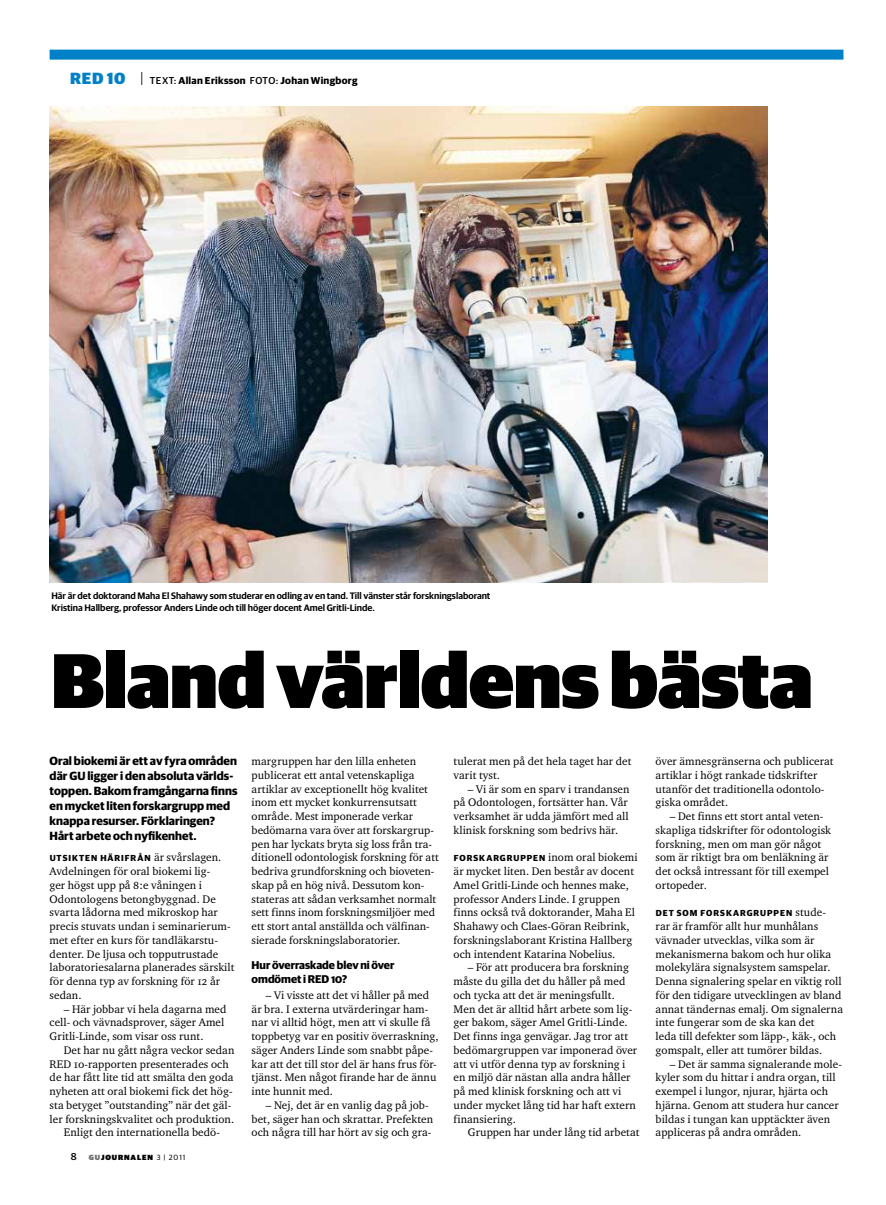
<style>
.page{position:relative;width:886px;height:1205px;background:#fff}
.page>*{position:absolute;margin:0;border:0;box-sizing:border-box;transform-origin:0 0}
.t1{font:900 77.5px "Guardian Sans";color:#000}
.t2{font:900 16.25px "Guardian Sans";color:#0081c7}
.t3{font:700 11.88px/15px "Guardian Sans";letter-spacing:.005em;color:#000}
.t4{font:11.25px/13.8px "Charter ITC Regu OS";letter-spacing:.005em;color:#000}
.t5{font:700 11.25px/13.8px "Guardian Sans";color:#000}
.t6{font:700 10px "Guardian Sans";color:#000}
.t7{font:600 9.38px/11.9px "Guardian Sans";color:#000}
.t8{font:700 8.75px "Guardian Sans";letter-spacing:.115em;color:#000}
.t9{font:900 7.5px "Guardian Sans";letter-spacing:.12em;color:#000}
.s1{font-weight:900;font-size:16.25px;color:#0081c7}
.s2{font-weight:300;font-size:16.25px}
.s3{font-weight:500}
.s4{font-family:"Charter ITC Regu OS";font-weight:400;font-size:11.25px}
.s5{font-weight:500;font-size:10px}
.s6{color:#707172}
.s7{font-weight:400}
.s8{font-family:"Guardian Sans";font-weight:700;font-size:8.75px}
</style>
<div class="page">
<div style="left:50px;top:50px;width:793px;height:10px;background:#0081c7"></div>
<img style="left:50px;top:107px;width:717px;height:476px">
<h2 class="t2" style="left:70px;top:66px;width:12px">RED</h2>
<p class="t6" style="left:107px;top:73px;width:150px"><span class="s1">10</span> <span class="s2">|</span> <span class="s3">TEXT:</span> Allan Eriksson <span class="s3">FOTO</span></p>
<p class="t6" style="left:276px;top:73px;width:83px"><span class="s3">:</span> Johan Wingborg</p>
<p class="t7" style="left:51px;top:589px;width:440px">Här är det doktorand Maha El Shahawy som studerar en odling av en tand. Till vänster står forskningslaborant<br>Kristina Hallberg, professor Anders Linde och till höger docent Amel Gritli-Linde.</p>
<h1 class="t1" style="left:51px;top:621px;width:763px">Bland världens bästa</h1>
<p class="t3" style="left:50px;top:752px;width:189px">Oral biokemi är ett av fyra områden där GU ligger i den absoluta världs&shy;toppen. Bakom framgångarna finns en mycket liten forskargrupp med knappa resurser. Förklaringen?<br>Hårt arbete och nyfikenhet.</p>
<p class="t8" style="left:50px;top:852px;width:173px">Utsikten härif rån <span class="s4">är svårslagen.</span></p>
<p class="t4" style="left:50px;top:864px;width:186px">Avdelningen för oral biokemi lig-<br>ger högst upp på 8:e våningen i<br>Odontologens betongbyggnad. De svarta lådorna med mikroskop har precis stuvats undan i seminarierum&shy;met efter en kurs för tandläkarstu&shy;denter. De ljusa och topputrustade laboratoriesalarna planerades särskilt för denna typ av forskning för 12 år sedan.</p>
<p class="t4" style="left:50px;top:1002px;width:178px;text-indent:14px">– Här jobbar vi hela dagarna med cell- och vävnadsprover, säger Amel<br>Gritli-Linde, som visar oss runt.</p>
<p class="t4" style="left:64px;top:1043px;width:172px">Det har nu gått några veckor sedan</p>
<p class="t4" style="left:50px;top:1057px;width:181px">RED 10-rapporten presenterades och</p>
<p class="t4" style="left:50px;top:1070px;width:185px">de har fått lite tid att smälta den goda</p>
<p class="t4" style="left:50px;top:1084px;width:184px">nyheten att oral biokemi fick det hög-</p>
<p class="t4" style="left:50px;top:1098px;width:183px">sta betyget ”outstanding” när det gäl-</p>
<p class="t4" style="left:50px;top:1112px;width:186px">ler forskningskvalitet och produktion.</p>
<p class="t4" style="left:64px;top:1125px;width:158px">Enligt den internationella bedö-</p>
<p class="t9" style="left:71px;top:1151px;width:116px"><span class="s5">8</span> <span class="s6">gu</span>journalen <span class="s7">3 | 2011</span></p>
<p class="t4" style="left:252px;top:754px;width:189px">margruppen har den lilla enheten publicerat ett antal vetenskapliga artiklar av exceptionellt hög kvalitet inom ett mycket konkurrensutsatt område. Mest imponerade verkar bedömarna vara över att forskargrup&shy;pen har lyckats bryta sig loss från tra&shy;ditionell odontologisk forskning för att bedriva grundforskning och bioveten&shy;skap på en hög nivå. Dessutom kon&shy;stateras att sådan verksamhet normalt sett finns inom forskningsmiljöer med ett stort antal anställda och välfinan&shy;sierade forskningslaboratorier.</p>
<p class="t5" style="left:252px;top:957px;width:144px">Hur överraskade blev ni över omdömet i RED</p>
<p class="t5" style="left:331px;top:971px;width:18px">10?</p>
<p class="t4" style="left:252px;top:988px;width:189px;text-indent:14px">– Vi visste att det vi håller på med är bra. I externa utvärderingar ham&shy;nar vi alltid högt, men att vi skulle få toppbetyg var en positiv överraskning, säger Anders Linde som snabbt påpe&shy;kar att det till stor del är hans frus för&shy;tjänst. Men något firande har de ännu inte hunnit med.</p>
<p class="t4" style="left:252px;top:1098px;width:183px;text-indent:14px">– Nej, det är en vanlig dag på job&shy;bet, säger han och skrattar. Prefekten och några till har hört av sig och gra-</p>
<p class="t4" style="left:454px;top:754px;width:179px">tulerat men på det hela taget har det varit tyst.</p>
<p class="t4" style="left:454px;top:781px;width:177px;text-indent:14px">– Vi är som en sparv i trandansen på Odontologen, fortsätter han. Vår verksamhet är udda jämfört med all klinisk forskning som bedrivs här.</p>
<p class="t4" style="left:454px;top:850px;width:185px"><span class="s8">Forskargruppen</span> inom oral biokemi är mycket liten. Den består av docent Amel Gritli-Linde och hennes make, professor Anders Linde. I gruppen finns också två doktorander, Maha El Shahawy och Claes-Göran Reibrink, forskningslaborant Kristina Hallberg och intendent Katarina Nobelius.</p>
<p class="t4" style="left:454px;top:960px;width:185px;text-indent:14px">– För att producera bra forskning måste du gilla det du håller på med och tycka att det är meningsfullt.<br>Men det är alltid hårt arbete som lig&shy;ger bakom, säger Amel Gritli-Linde.<br>Det finns inga genvägar. Jag tror att bedömargruppen var imponerad över att vi utför denna typ av forskning i en miljö där nästan alla andra håller på med klinisk forskning och att vi under mycket lång tid har haft extern finansiering.</p>
<p class="t4" style="left:468px;top:1125px;width:173px">Gruppen har under lång tid arbetat</p>
<p class="t4" style="left:656px;top:754px;width:179px">över ämnesgränserna och publicerat artiklar i högt rankade tidskrifter utanför det traditionella odontolo&shy;giska området.</p>
<p class="t4" style="left:656px;top:809px;width:177px;text-indent:14px">– Det finns ett stort antal veten&shy;skapliga tidskrifter för odontologisk forskning, men om man gör något som är riktigt bra om benläkning är det också intressant för till exempel ortopeder.</p>
<p class="t8" style="left:656px;top:907px;width:172px">Det som forskargruppen <span class="s4">stude-</span></p>
<p class="t4" style="left:656px;top:919px;width:189px">rar är framför allt hur munhålans vävnader utvecklas, vilka som är mekanismerna bakom och hur olika molekylära signalsystem samspelar.<br>Denna signalering spelar en viktig roll för den tidigare utvecklingen av bland annat tändernas emalj. Om signalerna inte fungerar som de ska kan det<br>leda till defekter som läpp-, käk-, och gomspalt, eller att tumörer bildas.</p>
<p class="t4" style="left:656px;top:1057px;width:188px;text-indent:14px">– Det är samma signalerande mole&shy;kyler som du hittar i andra organ, till exempel i lungor, njurar, hjärta och hjärna. Genom att studera hur cancer bildas i tungan kan upptäckter även appliceras på andra områden.</p>
</div>
